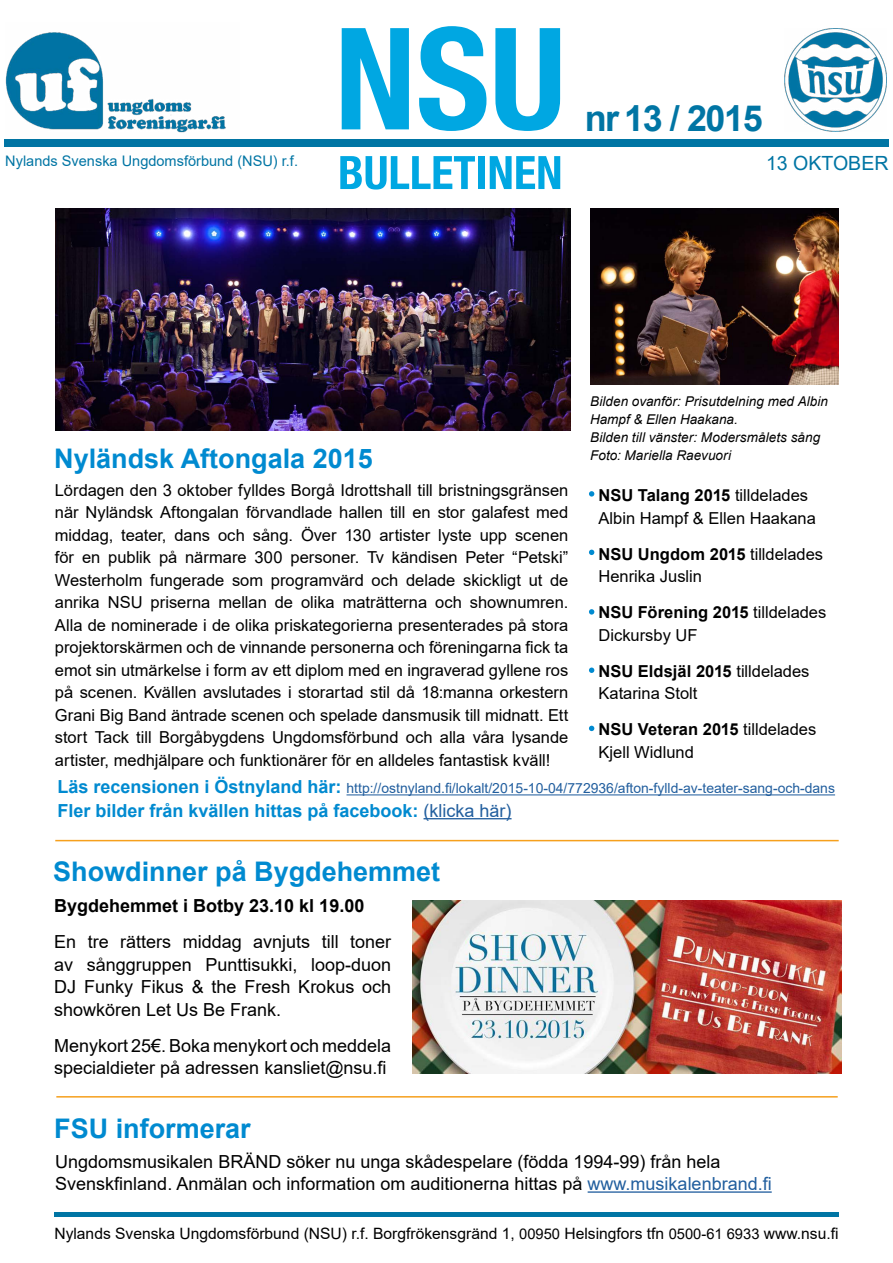
<style>
.page{position:relative;width:893px;height:1263px;background:#fff}
.page>*{position:absolute;margin:0;border:0;box-sizing:border-box;transform-origin:0 0}
.t1{font:700 36px "Arial";letter-spacing:-.04em;color:#0075a4}
.t2{font:700 27px "Arial";color:#008ad0}
.t3{font:19.5px "Arial";color:#0075a4}
.t4{font:18px/22.5px "Arial";color:#000}
.t5{font:700 18px "Arial";color:#008ad0}
.t6{font:700 18px "Arial";color:#000}
.t7{font:16.5px/22.5px "Arial";color:#000}
.t8{font:15.6px "Arial";color:#000}
.t9{font:14.55px "Arial";color:#0075a4}
.t10{font:13.95px "Arial";color:#215e9e}
.t11{font:italic 13.5px/18px "Arial";letter-spacing:.005em;color:#000}
.s1{font-weight:700}
.s2{font-weight:700;font-size:18px;color:#008ad0}
.s3{font-weight:400;color:#215e9e}
.s4{color:#215e9e}
.s5{font-size:14.7px}
</style>
<div class="page">
<hr style="left:588px;top:1191px;width:184px;height:2px;background:#215e9e">
<hr style="left:346px;top:794px;width:489px;height:1px;background:#215e9e">
<hr style="left:424px;top:818px;width:88px;height:1px;background:#215e9e">
<svg style="left:589px;top:491px;width:5px;height:6px"></svg>
<svg style="left:589px;top:550px;width:5px;height:5px"></svg>
<svg style="left:589px;top:609px;width:5px;height:6px"></svg>
<svg style="left:589px;top:667px;width:5px;height:6px"></svg>
<svg style="left:589px;top:726px;width:5px;height:5px"></svg>
<hr style="left:55px;top:840px;width:784px;height:1px;background:#f6a01d">
<hr style="left:56px;top:1096px;width:782px;height:1px;background:#f6a01d">
<img style="left:590px;top:208px;width:248px;height:176px">
<img style="left:56px;top:208px;width:514px;height:223px">
<img style="left:412px;top:900px;width:430px;height:174px">
<div style="left:4px;top:139px;width:885px;height:8px;background:#0075a4"></div>
<hr style="left:54px;top:1212px;width:785px;height:4px;background:#0075a4">
<img style="left:5px;top:32px;width:221px;height:101px">
<img style="left:784px;top:29px;width:103px;height:102px">
<svg style="left:340px;top:156px;width:135px;height:34px"></svg>
<div style="left:478px;top:156px;width:7px;height:33px;background:#00a7e2"></div>
<svg style="left:490px;top:156px;width:70px;height:33px"></svg>
<svg style="left:342px;top:28px;width:67px;height:101px"></svg>
<svg style="left:419px;top:26px;width:67px;height:105px"></svg>
<svg style="left:495px;top:28px;width:65px;height:103px"></svg>
<h1 class="t1" style="left:585px;top:93px;width:180px">nr 13 / 2015</h1>
<p class="t9" style="left:5px;top:151px;width:294px">Nylands Svenska Ungdomsförbund (NSU) r.f.</p>
<p class="t3" style="left:766px;top:150px;width:124px">13 OKTOBER</p>
<h2 class="t2" style="left:54px;top:439px;width:320px">Nyländsk Aftongala 2015</h2>
<p class="t11" style="left:590px;top:393px;width:239px">Bilden ovanför: Prisutdelning med Albin<br>Hampf &amp; Ellen Haakana.<br>Bilden till vänster: Modersmålets sång<br>Foto: Mariella Raevuori</p>
<p class="t7" style="left:55px;top:479px;width:515px;text-align:justify">Lördagen den 3 oktober fylldes Borgå Idrottshall till bristningsgränsen när Nyländsk Aftongalan förvandlade hallen till en stor galafest med middag, teater, dans och sång. Över 130 artister lyste upp scenen för en publik på närmare 300 personer. Tv kändisen Peter “Petski” Westerholm fungerade som programvärd och delade skickligt ut de anrika NSU priserna mellan de olika maträtterna och shownumren.<br>Alla de nominerade i de olika priskategorierna presenterades på stora projektorskärmen och de vinnande personerna och föreningarna fick ta emot sin utmärkelse i form av ett diplom med en ingraverad gyllene ros på scenen. Kvällen avslutades i storartad stil då 18:manna orkestern Grani Big Band äntrade scenen och spelade dansmusik till midnatt. Ett stort Tack till Borgåbygdens Ungdomsförbund och alla våra lysande artister, medhjälpare och funktionärer för en alldeles fantastisk kväll!</p>
<p class="t7" style="left:598px;top:484px;width:219px"><span class="s1">NSU Talang 2015</span> tilldelades<br>Albin Hampf &amp; Ellen Haakana</p>
<p class="t7" style="left:598px;top:542px;width:226px"><span class="s1">NSU Ungdom 2015</span> tilldelades<br>Henrika Juslin</p>
<p class="t7" style="left:598px;top:601px;width:229px"><span class="s1">NSU Förening 2015</span> tilldelades<br>Dickursby UF</p>
<p class="t7" style="left:598px;top:659px;width:212px"><span class="s1">NSU Eldsjäl 2015</span> tilldelades<br>Katarina Stolt</p>
<p class="t7" style="left:598px;top:718px;width:219px"><span class="s1">NSU Veteran 2015</span> tilldelades<br>Kjell Widlund</p>
<p class="t10" style="left:57px;top:779px;width:779px"><span class="s2">Läs recensionen i Östnyland här:</span> http://ostnyland.fi/lokalt/2015-10-04/772936/afton-fylld-av-teater-sang-och-dans</p>
<p class="t5" style="left:57px;top:798px;width:456px">Fler bilder från kvällen hittas på facebook: <span class="s3">(klicka här)</span></p>
<h2 class="t2" style="left:53px;top:852px;width:389px">Showdinner på Bygdehemmet</h2>
<p class="t6" style="left:54px;top:893px;width:312px">Bygdehemmet i Botby 23.10 kl 19.00</p>
<p class="t4" style="left:54px;top:930px;width:338px;text-align:justify">En tre rätters middag avnjuts till toner av sånggruppen Punttisukki, loop-duon DJ Funky Fikus &amp; the Fresh Krokus och showkören Let Us Be Frank.</p>
<p class="t4" style="left:54px;top:1034px;width:338px">Menykort 25€. Boka menykort och meddela specialdieter på adressen kansliet@nsu.fi</p>
<h2 class="t2" style="left:54px;top:1109px;width:198px">FSU informerar</h2>
<p class="t4" style="left:55px;top:1150px;width:718px">Ungdomsmusikalen BRÄND söker nu unga skådespelare (födda 1994-99) från hela<br>Svenskfinland. Anmälan och information om auditionerna hittas på <span class="s4">www.musikalenbrand.fi</span></p>
<p class="t8" style="left:54px;top:1223px;width:786px">Nylands Svenska Ungdomsförbund (NSU) r.f. Borgfrökensgränd 1, <span class="s5">00950</span> Helsingfors tfn <span class="s5">0500-61 6933</span> www.nsu.fi</p>
</div>
